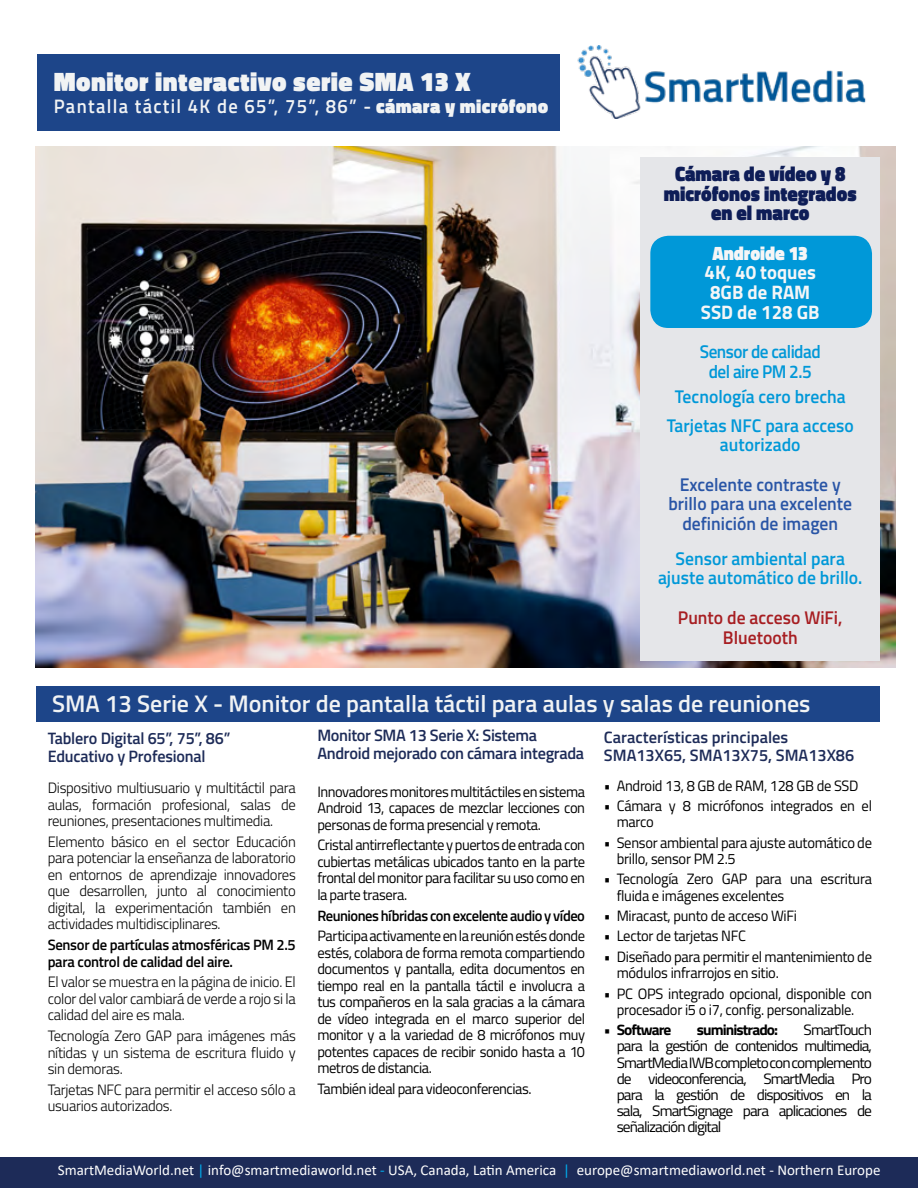
<style>
.page{position:relative;width:918px;height:1188px;background:#fff}
.page>*{position:absolute;margin:0;border:0;box-sizing:border-box;transform-origin:0 0}
.t1{font:900 27px "Titillium Web";letter-spacing:.02em;color:#f1f3f4;scale:.95 1}
.t2{font:600 24px "Titillium Web";color:#f1f3f4}
.t3{font:900 21px/19.6px "Titillium Web";color:#0e1d57;text-align:center;scale:.9 1}
.t4{font:600 19.5px "Titillium Web";letter-spacing:.07em;color:#f1f3f4;scale:.95 1}
.t5{font:700 19.5px/19.6px "Titillium Web";color:#f5f6f7;text-align:center;scale:.96 1}
.t6{font:900 19.5px "Titillium Web";color:#f5f6f7;scale:.9 1}
.t7{font:600 18.3px/28.2px "Titillium Web";color:#0098d8;text-align:center;scale:.96 1}
.t8{font:600 18.3px/19.6px "Titillium Web";color:#2955a6;text-align:center;scale:.96 1}
.t9{font:600 18.3px/19.6px "Titillium Web";letter-spacing:-.03em;color:#0098d8;text-align:center;scale:.94 1}
.t10{font:600 18.3px/19.6px "Titillium Web";color:#a71e22;text-align:center;scale:.96 1}
.t11{font:600 16.5px/18px "Titillium Web";letter-spacing:-.01em;color:#1d2b58}
.t12{font:15px/16.5px "Titillium Web";letter-spacing:-.02em;color:#000}
.t13{font:300 15px/16.5px "Titillium Web";letter-spacing:-.02em;color:#000;text-align:justify}
.t14{font:15px "Calibri";color:#fff}
.t15{font:600 15px/16.5px "Titillium Web";letter-spacing:-.02em;color:#000}
.t16{font:700 15px "Titillium Web";letter-spacing:-.06em;color:#000}
.s1{font-weight:900}
.s2{color:#00aeef}
</style>
<div class="page">
<div style="left:0;top:1158px;width:918px;height:30px;background:#1d2b58"></div>
<img style="left:577px;top:45px;width:289px;height:73px">
<img style="left:36px;top:146px;width:860px;height:522px">
<div style="left:37px;top:686px;width:843px;height:36px;background:#1d4589"></div>
<div style="left:37px;top:54px;width:523px;height:76px;background:#1d4589"></div>
<div style="left:640px;top:157px;width:240px;height:504px;background:#e5e6e9"></div>
<div style="left:650px;top:236px;width:222px;height:92px;background:#0098d8;border-radius:18px"></div>
<h1 class="t1" style="left:54px;top:62px;width:440px">Monitor interactivo serie SMA 13 X</h1>
<h3 class="t4" style="left:54px;top:92px;width:522px">Pantalla táctil 4K de 65”, 75”, 86” - <span class="s1">cámara y micrófono</span></h3>
<h3 class="t3" style="left:664px;top:164px;width:216px">Cámara de vídeo y 8 micrófonos integrados en el marco</h3>
<h3 class="t6" style="left:713px;top:239px;width:108px">Androide 13</h3>
<h3 class="t5" style="left:701px;top:262px;width:125px">4K, 40 toques<br>8GB de RAM<br>SSD de 128 GB</h3>
<p class="t9" style="left:700px;top:341px;width:130px">Sensor de calidad del aire PM 2.5</p>
<p class="t7" style="left:667px;top:382px;width:197px">Tecnología cero brecha<br>Tarjetas NFC para acceso</p>
<p class="t7" style="left:720px;top:430px;width:85px">autorizado</p>
<p class="t8" style="left:668px;top:474px;width:193px">Excelente contraste y brillo para una excelente definición de imagen</p>
<p class="t7" style="left:658px;top:548px;width:214px;line-height:19.6px">Sensor ambiental para ajuste automático de brillo.</p>
<p class="t10" style="left:678px;top:607px;width:173px">Punto de acceso WiFi,<br>Bluetooth</p>
<h2 class="t2" style="left:52px;top:686px;width:760px">SMA 13 Serie X - Monitor de pantalla táctil para aulas y salas de reuniones</h2>
<p class="t11" style="left:604px;top:727px;width:252px">Características principales<br>SMA13X65, SMA13X75, SMA13X86</p>
<p class="t12" style="left:604px;top:776px;width:256px">• Android 13, 8 GB de RAM, 128 GB de SSD</p>
<p class="t12" style="left:617px;top:797px;width:257px;text-indent:-13px">• Cámara y 8 micrófonos integrados en el marco</p>
<p class="t12" style="left:617px;top:834px;width:257px;text-indent:-13px">• Sensor ambiental para ajuste automático de brillo, sensor PM 2.5</p>
<p class="t12" style="left:617px;top:870px;width:257px;text-indent:-13px">• Tecnología Zero GAP para una escritura fluida e imágenes excelentes</p>
<p class="t12" style="left:604px;top:907px;width:195px">• Miracast, punto de acceso WiFi</p>
<p class="t12" style="left:604px;top:927px;width:144px">• Lector de tarjetas NFC</p>
<p class="t12" style="left:617px;top:948px;width:257px;text-indent:-13px">• Diseñado para permitir el mantenimiento de módulos infrarrojos en sitio.</p>
<p class="t12" style="left:604px;top:985px;width:270px;text-align:center">• PC OPS integrado opcional, disponible con procesador i5 o i7, config. personalizable.</p>
<p class="t16" style="left:604px;top:1019px;width:69px">• Software</p>
<p class="t16" style="left:697px;top:1019px;width:83px">suministrado:</p>
<p class="t11" style="left:317px;top:726px;width:268px">Monitor SMA 13 Serie X: Sistema<br>Android mejorado con cámara integrada</p>
<p class="t12" style="left:317px;top:782px;width:269px;text-align:justify">Innovadores monitores multitáctiles en sistema Android 13, capaces de mezclar lecciones con personas de forma presencial y remota.</p>
<p class="t12" style="left:317px;top:836px;width:269px;text-align:justify">Cristal antirreflectante y puertos de entrada con cubiertas metálicas ubicados tanto en la parte frontal del monitor para facilitar su uso como en la parte trasera.</p>
<p class="t15" style="left:317px;top:906px;width:269px">Reuniones híbridas con excelente audio y vídeo</p>
<p class="t12" style="left:317px;top:927px;width:269px;text-align:justify">Participa activamente en la reunión estés donde estés, colabora de forma remota compartiendo documentos y pantalla, edita documentos en tiempo real en la pantalla táctil e involucra a tus compañeros en la sala gracias a la cámara de vídeo integrada en el marco superior del monitor y a la variedad de 8 micrófonos muy potentes capaces de recibir sonido hasta a 10 metros de distancia.</p>
<p class="t12" style="left:317px;top:1080px;width:216px">También ideal para videoconferencias.</p>
<p class="t11" style="left:48px;top:728px;width:184px">Tablero Digital 65”, 75”, 86”<br>Educativo y Profesional</p>
<p class="t13" style="left:48px;top:779px;width:250px">Dispositivo multiusuario y multitáctil para aulas, formación profesional, salas de reuniones, presentaciones multimedia.</p>
<p class="t13" style="left:48px;top:833px;width:250px">Elemento básico en el sector Educación para potenciar la enseñanza de laboratorio en entornos de aprendizaje innovadores que desarrollen, junto al conocimiento digital, la experimentación también en actividades multidisciplinares.</p>
<p class="t15" style="left:48px;top:936px;width:250px">Sensor de partículas atmosféricas PM 2.5 para control de calidad del aire.</p>
<p class="t13" style="left:48px;top:973px;width:250px">El valor se muestra en la página de inicio. El color del valor cambiará de verde a rojo si la calidad del aire es mala.</p>
<p class="t13" style="left:48px;top:1027px;width:250px">Tecnología Zero GAP para imágenes más nítidas y un sistema de escritura fluido y sin demoras.</p>
<p class="t13" style="left:48px;top:1081px;width:250px">Tarjetas NFC para permitir el acceso sólo a usuarios autorizados.</p>
<p class="t12" style="left:617px;top:1021px;width:257px;text-align:justify;text-indent:187px">SmartTouch para la gestión de contenidos multimedia, SmartMedia IWB completo con complemento de videoconferencia, SmartMedia Pro para la gestión de dispositivos en la sala, SmartSignage para aplicaciones de señalización digital</p>
<p class="t14" style="left:58px;top:1160px;width:824px">SmartMediaWorld.net <span class="s2">|</span> info@smartmediaworld.net <span class="s2">-</span> USA, Canada, Latin America <span class="s2">|</span> europe@smartmediaworld.net - Northern Europe</p>
</div>
